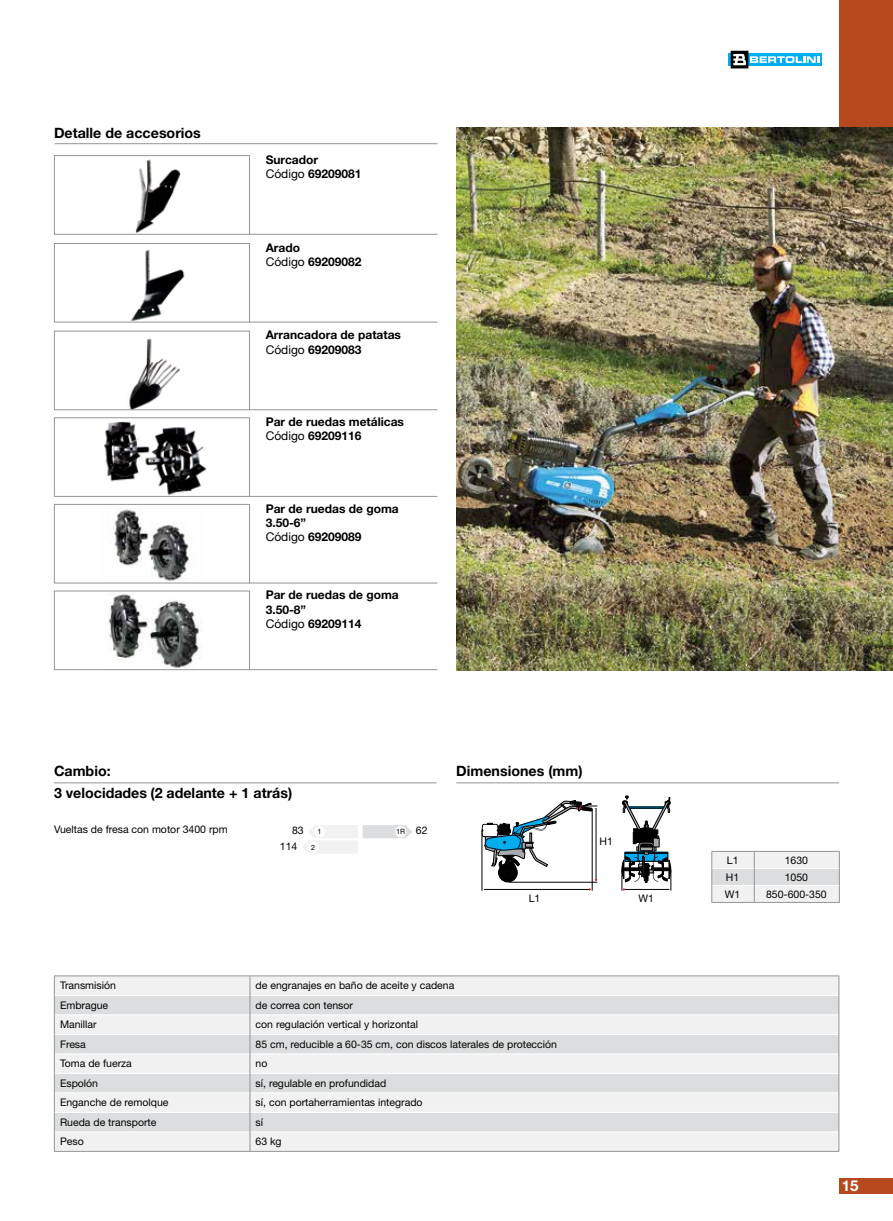
<style>
.page{position:relative;width:893px;height:1221px;background:#fff}
.page>*{position:absolute;margin:0;border:0;box-sizing:border-box;transform-origin:0 0}
.t1{font:700 15px "Helvetica Neue LT Std";color:#fff}
.t2{font:700 14.25px/22.5px "Helvetica Neue LT Std";color:#000}
.t3{font:700 12px/14.4px "Helvetica Neue LT Std";color:#000}
.t4{font:10.5px/15.5px "Helvetica Neue LT Std";color:#000}
.t5{font:7.35px "Helvetica Neue LT Std";color:#000}
.s1{font-weight:400}
</style>
<div class="page">
<div style="left:839px;top:1178px;width:54px;height:15px;background:#b7491e"></div>
<svg style="left:728px;top:53px;width:94px;height:13px"></svg>
<svg style="left:733px;top:53px;width:13px;height:13px"></svg>
<div style="left:731px;top:51px;width:17px;height:17px;border:1px solid #000"></div>
<svg style="left:733px;top:54px;width:86px;height:11px"></svg>
<div style="left:839px;top:0;width:54px;height:128px;background:#b7491e"></div>
<img style="left:135px;top:159px;width:46px;height:74px">
<hr style="left:456px;top:782px;width:383px;height:1px;background:#939598">
<hr style="left:54px;top:782px;width:383px;height:1px;background:#939598">
<svg style="left:303px;top:825px;width:109px;height:28px"></svg>
<div style="left:395px;top:826px;width:11px;height:11px;background:#fff;border-radius:50%"></div>
<div style="left:314px;top:826px;width:11px;height:11px;background:#fff;border-radius:50%"></div>
<div style="left:308px;top:841px;width:11px;height:11px;background:#fff;border-radius:50%"></div>
<hr style="left:55px;top:143px;width:382px;height:1px;background:#939598">
<hr style="left:482px;top:830px;width:1px;height:60px;background:#000">
<hr style="left:592px;top:808px;width:1px;height:82px;background:#000">
<hr style="left:484px;top:889px;width:106px;height:1px;background:#000">
<svg style="left:622px;top:795px;width:50px;height:95px"></svg>
<svg style="left:482px;top:800px;width:115px;height:82px"></svg>
<div style="left:55px;top:976px;width:783px;height:174px;background:#f1f1f2"></div>
<svg style="left:55px;top:995px;width:783px;height:136px;fill:#dcddde"></svg>
<hr style="left:55px;top:994px;width:195px;height:1px;background:#fff">
<hr style="left:250px;top:994px;width:588px;height:1px;background:#fff">
<hr style="left:55px;top:1014px;width:195px;height:1px;background:#fff">
<hr style="left:250px;top:1014px;width:588px;height:1px;background:#fff">
<hr style="left:55px;top:1033px;width:195px;height:1px;background:#fff">
<hr style="left:250px;top:1033px;width:588px;height:1px;background:#fff">
<hr style="left:55px;top:1053px;width:195px;height:1px;background:#fff">
<hr style="left:250px;top:1053px;width:588px;height:1px;background:#fff">
<hr style="left:55px;top:1072px;width:195px;height:1px;background:#fff">
<hr style="left:250px;top:1072px;width:588px;height:1px;background:#fff">
<hr style="left:55px;top:1092px;width:195px;height:1px;background:#fff">
<hr style="left:250px;top:1092px;width:588px;height:1px;background:#fff">
<hr style="left:55px;top:1111px;width:195px;height:1px;background:#fff">
<hr style="left:250px;top:1111px;width:588px;height:1px;background:#fff">
<hr style="left:55px;top:1131px;width:195px;height:1px;background:#fff">
<hr style="left:250px;top:1131px;width:588px;height:1px;background:#fff">
<svg style="left:250px;top:976px;width:1px;height:174px"></svg>
<hr style="left:54px;top:1150px;width:196px;height:1px;background:#939598">
<hr style="left:250px;top:1150px;width:589px;height:1px;background:#939598">
<hr style="left:54px;top:975px;width:196px;height:1px;background:#939598">
<hr style="left:250px;top:975px;width:589px;height:1px;background:#939598">
<svg style="left:838px;top:976px;width:1px;height:174px"></svg>
<svg style="left:54px;top:976px;width:1px;height:174px"></svg>
<hr style="left:711px;top:902px;width:43px;height:1px;background:#939598">
<hr style="left:754px;top:902px;width:86px;height:1px;background:#939598">
<svg style="left:711px;top:851px;width:129px;height:51px"></svg>
<img style="left:456px;top:128px;width:437px;height:542px">
<hr style="left:249px;top:234px;width:188px;height:1px;background:#939598">
<div style="left:54px;top:155px;width:196px;height:80px;border:1px solid #939598"></div>
<img style="left:107px;top:249px;width:90px;height:74px">
<hr style="left:249px;top:322px;width:188px;height:1px;background:#939598">
<div style="left:54px;top:243px;width:196px;height:79px;border:1px solid #939598"></div>
<hr style="left:249px;top:496px;width:188px;height:1px;background:#939598">
<img style="left:104px;top:421px;width:103px;height:73px">
<div style="left:54px;top:417px;width:196px;height:79px;border:1px solid #939598"></div>
<hr style="left:249px;top:582px;width:188px;height:1px;background:#939598">
<img style="left:110px;top:508px;width:84px;height:73px">
<div style="left:54px;top:504px;width:196px;height:79px;border:1px solid #939598"></div>
<hr style="left:249px;top:669px;width:188px;height:1px;background:#939598">
<img style="left:108px;top:594px;width:94px;height:74px">
<div style="left:54px;top:590px;width:196px;height:80px;border:1px solid #939598"></div>
<img style="left:129px;top:338px;width:51px;height:70px">
<div style="left:54px;top:331px;width:196px;height:79px;border:1px solid #939598"></div>
<hr style="left:249px;top:409px;width:188px;height:1px;background:#939598">
<h2 class="t2" style="left:54px;top:121px;width:148px">Detalle de accesorios</h2>
<p class="t3" style="left:266px;top:152px;width:97px">Surcador<br><span class="s1">Código</span> 69209081</p>
<p class="t3" style="left:266px;top:240px;width:97px">Arado<br><span class="s1">Código</span> 69209082</p>
<p class="t3" style="left:266px;top:327px;width:137px">Arrancadora de patatas<br><span class="s1">Código</span> 69209083</p>
<p class="t3" style="left:266px;top:414px;width:140px">Par de ruedas metálicas<br><span class="s1">Código</span> 69209116</p>
<p class="t3" style="left:266px;top:501px;width:135px">Par de ruedas de goma<br>3.50-6”<br><span class="s1">Código</span> 69209089</p>
<p class="t3" style="left:266px;top:587px;width:135px">Par de ruedas de goma<br>3.50-8”<br><span class="s1">Código</span> 69209114</p>
<h2 class="t2" style="left:54px;top:759px;width:240px">Cambio:<br>3 velocidades (2 adelante + 1 atrás)</h2>
<p class="t4" style="left:54px;top:820px;width:175px">Vueltas de fresa con motor 3400 rpm</p>
<p class="t4" style="left:280px;top:822px;width:25px;text-indent:12px">83<br>114</p>
<p class="t4" style="left:416px;top:822px;width:13px">62</p>
<p class="t5" style="left:318px;top:827px;width:6px">1</p>
<p class="t5" style="left:396px;top:827px;width:11px">1R</p>
<p class="t5" style="left:311px;top:842px;width:6px">2</p>
<h2 class="t2" style="left:456px;top:759px;width:128px">Dimensiones (mm)</h2>
<p class="t4" style="left:600px;top:833px;width:15px">H1</p>
<p class="t4" style="left:529px;top:890px;width:13px">L1</p>
<p class="t4" style="left:638px;top:890px;width:17px">W1</p>
<p class="t4" style="left:60px;top:977px;width:58px">Transmisión</p>
<p class="t4" style="left:256px;top:977px;width:200px">de engranajes en baño de aceite y cadena</p>
<p class="t4" style="left:60px;top:996px;width:50px">Embrague</p>
<p class="t4" style="left:256px;top:996px;width:99px">de correa con tensor</p>
<p class="t4" style="left:60px;top:1016px;width:38px">Manillar</p>
<p class="t4" style="left:256px;top:1016px;width:164px">con regulación vertical y horizontal</p>
<p class="t4" style="left:60px;top:1035px;width:27px">Fresa</p>
<p class="t4" style="left:256px;top:1035px;width:303px">85 cm, reducible a 60-35 cm, con discos laterales de protección</p>
<p class="t4" style="left:60px;top:1055px;width:73px">Toma de fuerza</p>
<p class="t4" style="left:256px;top:1055px;width:13px">no</p>
<p class="t4" style="left:60px;top:1074px;width:40px">Espolón</p>
<p class="t4" style="left:256px;top:1074px;width:132px">sí, regulable en profundidad</p>
<p class="t4" style="left:60px;top:1094px;width:110px">Enganche de remolque</p>
<p class="t4" style="left:256px;top:1094px;width:169px">sí, con portaherramientas integrado</p>
<p class="t4" style="left:60px;top:1113px;width:98px">Rueda de transporte</p>
<p class="t4" style="left:256px;top:1113px;width:9px">sí</p>
<p class="t4" style="left:60px;top:1133px;width:25px">Peso</p>
<p class="t4" style="left:256px;top:1133px;width:28px">63 kg</p>
<p class="t4" style="left:727px;top:852px;width:13px">L1</p>
<p class="t4" style="left:785px;top:852px;width:25px">1630</p>
<p class="t4" style="left:726px;top:869px;width:15px">H1</p>
<p class="t4" style="left:785px;top:869px;width:25px">1050</p>
<p class="t4" style="left:725px;top:886px;width:17px">W1</p>
<p class="t4" style="left:766px;top:886px;width:62px">850-600-350</p>
<h1 class="t1" style="left:842px;top:1176px;width:18px">15</h1>
</div>
